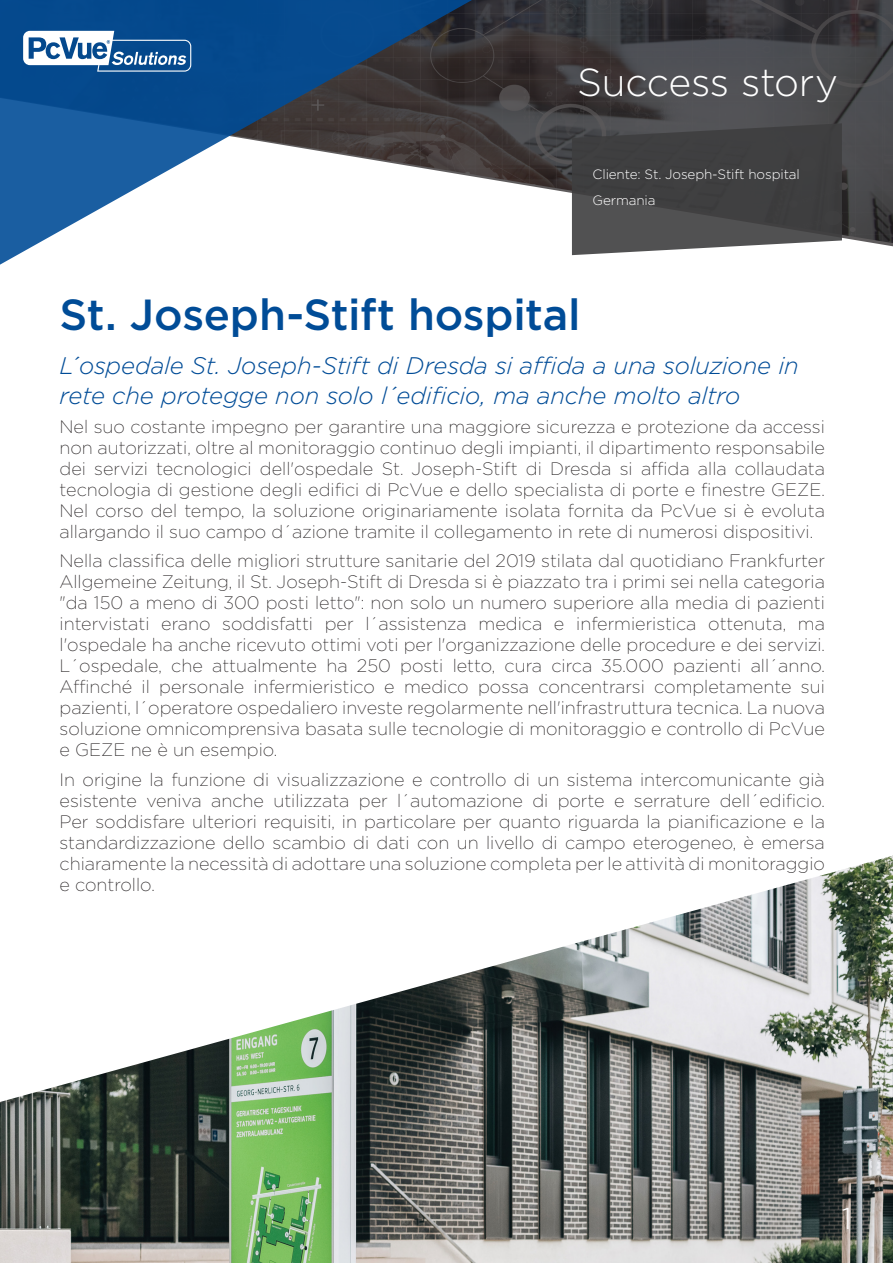
<style>
.page{position:relative;width:893px;height:1263px;background:#fff}
.page>*{position:absolute;margin:0;border:0;box-sizing:border-box;transform-origin:0 0}
.t1{font:500 43.5px "Gotham";letter-spacing:-.01em;color:#004c97}
.t2{font:300 39px "Gotham";letter-spacing:-.01em;color:#fff}
.t3{font:300 30px "Gotham";color:#fff}
.t4{font:italic 300 24px/30px "Gotham";letter-spacing:-.01em;color:#004c97}
.t5{font:200 18px/21px "Gotham";color:#231f20;text-align:justify}
.t6{font:300 13.5px "Gotham";letter-spacing:-.01em;color:#fff}
</style>
<div class="page">
<img style="left:0;top:856px;width:893px;height:407px">
<svg style="left:520px;top:0;width:373px;height:246px;background:#4c4b4e"></svg>
<svg style="left:0;top:0;width:520px;height:265px"></svg>
<svg style="left:23px;top:31px;width:168px;height:41px"></svg>
<svg style="left:572px;top:123px;width:270px;height:132px;background:#4e4e4f"></svg>
<p class="t2" style="left:577px;top:57px;width:262px">Success story</p>
<p class="t6" style="left:593px;top:165px;width:209px">Cliente: St. Joseph-Stift hospital</p>
<p class="t6" style="left:593px;top:192px;width:64px">Germania</p>
<p class="t1" style="left:60px;top:286px;width:523px">St. Joseph-Stift hospital</p>
<p class="t4" style="left:60px;top:350px;width:741px">L´ospedale St. Joseph-Stift di Dresda si affida a una soluzione in rete che protegge non solo l´edificio, ma anche molto altro</p>
<p class="t5" style="left:60px;top:415px;width:767px">Nel suo costante impegno per garantire una maggiore sicurezza e protezione da accessi non autorizzati, oltre al monitoraggio continuo degli impianti, il dipartimento responsabile dei servizi tecnologici dell'ospedale St. Joseph-Stift di Dresda si affida alla collaudata tecnologia di gestione degli edifici di PcVue e dello specialista di porte e finestre GEZE.<br>Nel corso del tempo, la soluzione originariamente isolata fornita da PcVue si è evoluta allargando il suo campo d´azione tramite il collegamento in rete di numerosi dispositivi.</p>
<p class="t5" style="left:60px;top:550px;width:767px">Nella classifica delle migliori strutture sanitarie del 2019 stilata dal quotidiano Frankfurter Allgemeine Zeitung, il St. Joseph-Stift di Dresda si è piazzato tra i primi sei nella categoria "da 150 a meno di 300 posti letto": non solo un numero superiore alla media di pazienti intervistati erano soddisfatti per l´assistenza medica e infermieristica ottenuta, ma l'ospedale ha anche ricevuto ottimi voti per l'organizzazione delle procedure e dei servizi.<br>L´ospedale, che attualmente ha 250 posti letto, cura circa 35.000 pazienti all´anno.<br>Affinché il personale infermieristico e medico possa concentrarsi completamente sui pazienti, l´operatore ospedaliero investe regolarmente nell'infrastruttura tecnica. La nuova soluzione omnicomprensiva basata sulle tecnologie di monitoraggio e controllo di PcVue e GEZE ne è un esempio.</p>
<p class="t5" style="left:60px;top:768px;width:767px">In origine la funzione di visualizzazione e controllo di un sistema intercomunicante già esistente veniva anche utilizzata per l´automazione di porte e serrature dell´edificio.<br>Per soddisfare ulteriori requisiti, in particolare per quanto riguarda la pianificazione e la standardizzazione dello scambio di dati con un livello di campo eterogeneo, è emersa chiaramente la necessità di adottare una soluzione completa per le attività di monitoraggio e controllo.</p>
<p class="t3" style="left:842px;top:1199px;width:12px">1</p>
</div>
